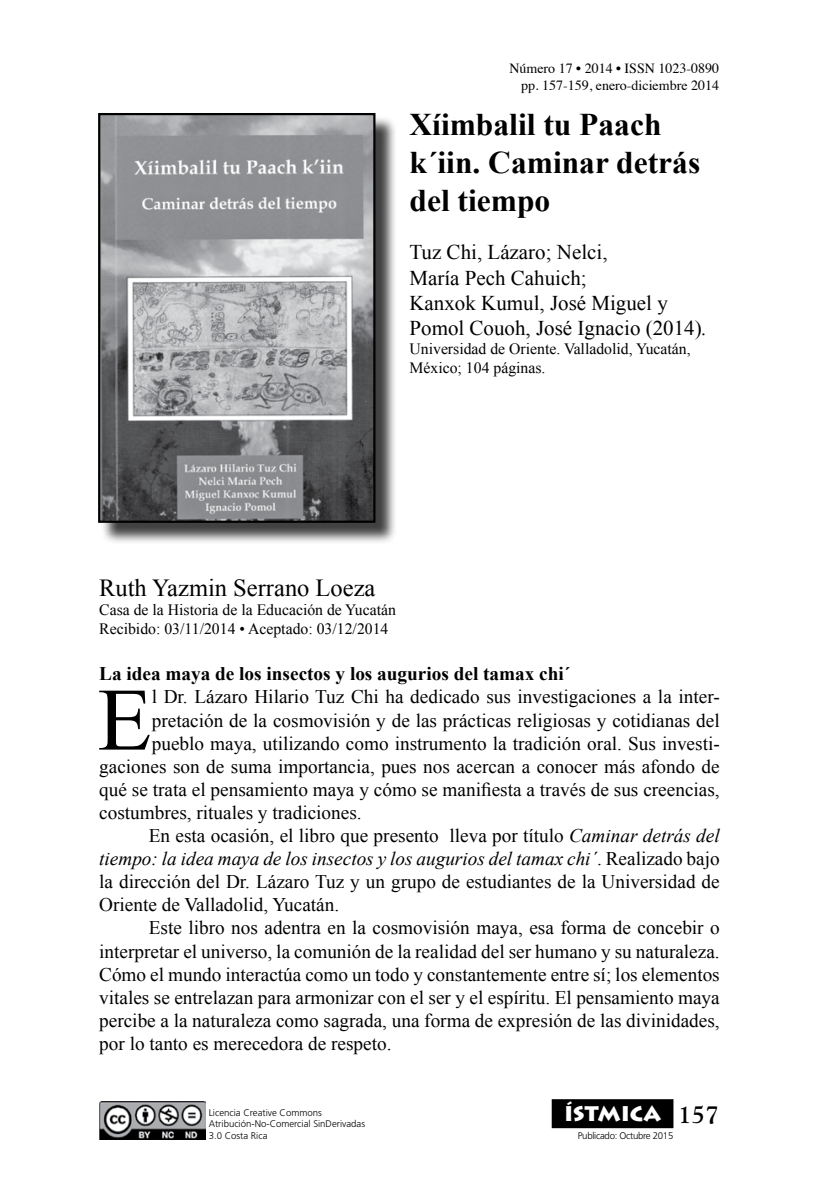
<style>
.page{position:relative;width:819px;height:1197px;background:#fff}
.page>*{position:absolute;margin:0;border:0;box-sizing:border-box;transform-origin:0 0}
.t1{font:89.08px "Times New Roman";color:#000}
.t2{font:700 31.5px/37.8px "Times New Roman";color:#000}
.t3{font:24.5px "Times New Roman";color:#000}
.t4{font:21px/25.2px "Times New Roman";color:#000}
.t5{font:900 21px "Lithos Pro";color:#fff}
.t6{font:19.25px "Times New Roman";color:#000}
.t7{font:italic 19.25px "Times New Roman";color:#000}
.t8{font:700 19.25px "Times New Roman";color:#000}
.t9{font:15.75px/18.9px "Times New Roman";color:#000}
.t10{font:14px/16.8px "Times";color:#000;text-align:right}
.t11{font:300 9.62px/11.5px "Frutiger";color:#000}
.t12{font:300 9.62px "Frutiger";letter-spacing:-.03em;color:#000}
.s1{font-style:inherit}
.s2{font-style:italic}
.s3{font-style:normal}
.s4{font-family:"Goudy";font-weight:700;font-size:24.5px;color:#000}
</style>
<div class="page">
<div style="left:552px;top:1100px;width:121px;height:28px;background:#000"></div>
<div style="left:552px;top:1099px;width:121px;height:29px;border:1px solid #000"></div>
<img style="left:99px;top:1102px;width:107px;height:37px">
<div style="left:101px;top:116px;width:296px;height:429px;background:#000;opacity:.75"></div>
<img style="left:101px;top:116px;width:272px;height:404px">
<div style="left:98px;top:113px;width:278px;height:410px;border:2px solid #000"></div>
<p class="t10" style="left:509px;top:59px;width:211px"><span class="s1">N</span>úmero <span class="s1">17 • 2014 •</span> ISSN 1023-0890 pp. 157-159, enero-diciembre 2014</p>
<h2 class="t2" style="left:410px;top:105px;width:292px">Xíimbalil tu Paach k´iin. Caminar detrás del tiempo</h2>
<p class="t4" style="left:410px;top:239px;width:299px">Tuz Chi, Lázaro; Nelci,<br>María Pech Cahuich;<br>Kanxok Kumul, José Miguel y<br>Pomol Couoh, José Ignacio (2014)<span class="s2">.</span></p>
<p class="t9" style="left:410px;top:339px;width:283px">Universidad de Oriente. Valladolid, Yucatán,<br>México; 104 páginas.</p>
<p class="t3" style="left:99px;top:572px;width:278px">Ruth Yazmin Serrano Loeza</p>
<p class="t9" style="left:99px;top:600px;width:298px">Casa de la Historia de la Educación de Yucatán<br>Recibido: 03/11/2014 • Aceptado: 03/12/2014</p>
<p class="t8" style="left:99px;top:661px;width:473px">La idea maya de los insectos y los augurios del tamax chi´</p>
<h1 class="t1" style="left:97px;top:660px;width:56px">E</h1>
<p class="t6" style="left:152px;top:684px;width:570px">l Dr. Lázaro Hilario Tuz Chi ha dedicado sus investigaciones a la inter-</p>
<p class="t6" style="left:152px;top:707px;width:570px">pretación de la cosmovisión y de las prácticas religiosas y cotidianas del</p>
<p class="t6" style="left:152px;top:730px;width:570px">pueblo maya, utilizando como instrumento la tradición oral. Sus investi-</p>
<p class="t6" style="left:99px;top:753px;width:622px">gaciones son de suma importancia, pues nos acercan a conocer más afondo de</p>
<p class="t6" style="left:99px;top:776px;width:622px">qué se trata el pensamiento maya y cómo se manifiesta a través de sus creencias,</p>
<p class="t6" style="left:99px;top:800px;width:264px">costumbres, rituales y tradiciones.</p>
<p class="t6" style="left:149px;top:823px;width:572px">En esta ocasión, el libro que presento lleva por título <span class="s2">Caminar detrás del</span></p>
<p class="t7" style="left:99px;top:845px;width:622px">tiempo: la idea maya de los insectos y los augurios del tamax chi´<span class="s3">. Realizado bajo</span></p>
<p class="t6" style="left:99px;top:869px;width:622px">la dirección del Dr. Lázaro Tuz y un grupo de estudiantes de la Universidad de</p>
<p class="t6" style="left:99px;top:892px;width:242px">Oriente de Valladolid, Yucatán.</p>
<p class="t6" style="left:149px;top:915px;width:573px">Este libro nos adentra en la cosmovisión maya, esa forma de concebir o</p>
<p class="t6" style="left:99px;top:938px;width:622px">interpretar el universo, la comunión de la realidad del ser humano y su naturaleza.</p>
<p class="t6" style="left:99px;top:961px;width:622px">Cómo el mundo interactúa como un todo y constantemente entre sí; los elementos</p>
<p class="t6" style="left:99px;top:984px;width:622px">vitales se entrelazan para armonizar con el ser y el espíritu. El pensamiento maya</p>
<p class="t6" style="left:99px;top:1007px;width:622px">percibe a la naturaleza como sagrada, una forma de expresión de las divinidades,</p>
<p class="t6" style="left:99px;top:1031px;width:294px">por lo tanto es merecedora de respeto.</p>
<p class="t11" style="left:209px;top:1107px;width:158px">Licencia Creative Commons<br>Atribución-No-Comercial SinDerivadas<br>3.0 Costa Rica</p>
<p class="t5" style="left:564px;top:1101px;width:156px">ÍSTMICA <span class="s4">157</span></p>
<p class="t12" style="left:578px;top:1130px;width:97px">Publicado: Octubre 2015</p>
</div>
